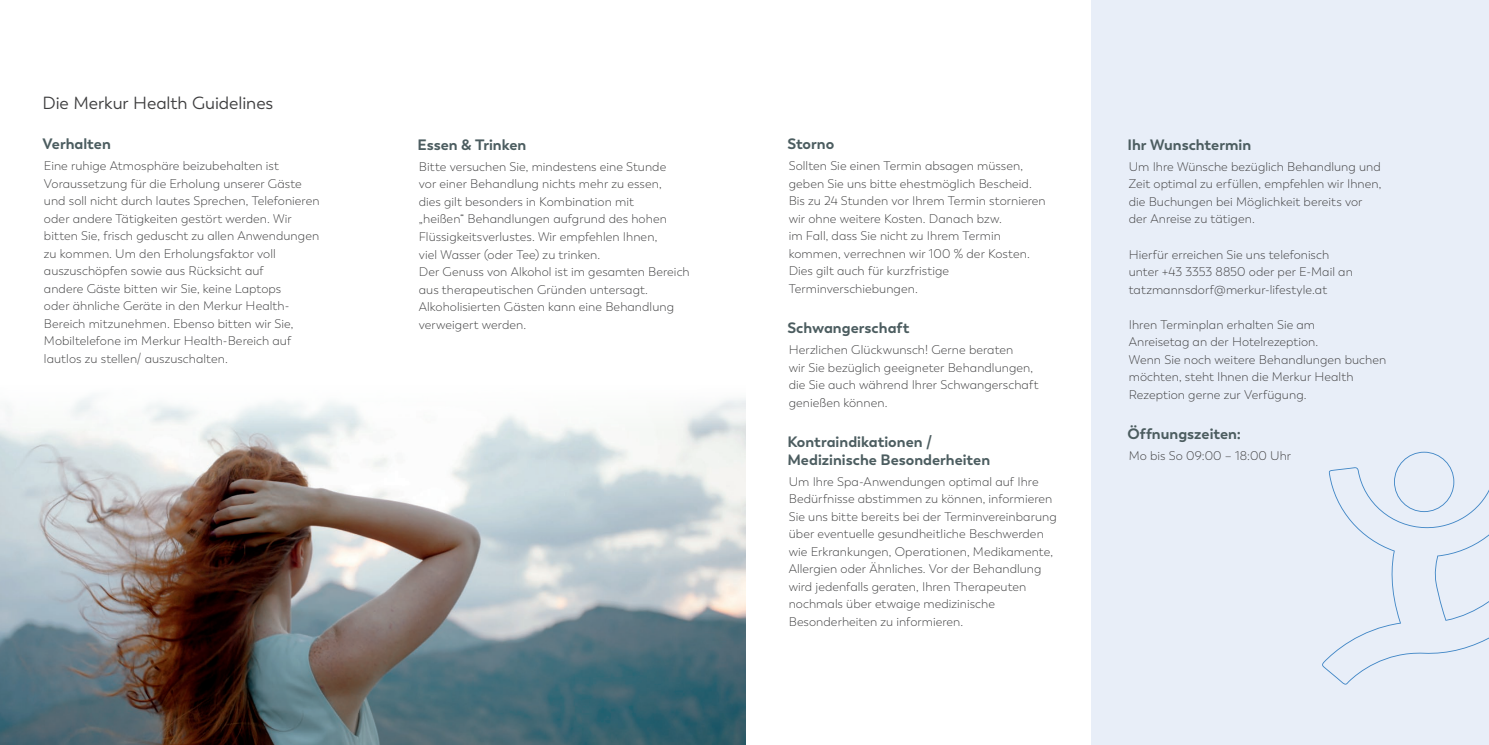
<style>
.page{position:relative;width:1489px;height:745px;background:#fff}
.page>*{position:absolute;margin:0;border:0;box-sizing:border-box;transform-origin:0 0}
.t1{font:17.5px "Boston";letter-spacing:-.005em;color:#3e3e3f}
.t2{font:700 15px/17.5px "Boston";color:#4c5d60}
.t3{font:300 12.5px/17.5px "Boston";letter-spacing:.005em;color:#3e3e3f}
</style>
<div class="page">
<img style="left:0;top:395px;width:745px;height:349px">
<div style="left:1091px;top:0;width:397px;height:744px;background:#e8eef8"></div>
<svg style="left:1322px;top:451px;width:166px;height:233px"></svg>
<h1 class="t1" style="left:43px;top:92px;width:232px">Die Merkur Health Guidelines</h1>
<p class="t2" style="left:43px;top:135px;width:70px">Verhalten</p>
<p class="t3" style="left:44px;top:157px;width:277px">Eine ruhige Atmosphäre beizubehalten ist Voraussetzung für die Erholung unserer Gäste und soll nicht durch lautes Sprechen, Telefonieren oder andere Tätigkeiten gestört werden. Wir bitten Sie, frisch geduscht zu allen Anwendungen zu kommen. Um den Erholungsfaktor voll auszuschöpfen sowie aus Rücksicht auf<br>andere Gäste bitten wir Sie, keine Laptops<br>oder ähnliche Geräte in den Merkur Health-Bereich mitzunehmen. Ebenso bitten wir Sie, Mobiltelefone im Merkur Health-Bereich auf lautlos zu stellen/ auszuschalten.</p>
<p class="t2" style="left:417px;top:136px;width:110px">Essen &amp; Trinken</p>
<p class="t3" style="left:419px;top:158px;width:272px">Bitte versuchen Sie, mindestens eine Stunde<br>vor einer Behandlung nichts mehr zu essen,<br>dies gilt besonders in Kombination mit<br>„heißen“ Behandlungen aufgrund des hohen Flüssigkeitsverlustes. Wir empfehlen Ihnen,<br>viel Wasser (oder Tee) zu trinken.<br>Der Genuss von Alkohol ist im gesamten Bereich aus therapeutischen Gründen untersagt.<br>Alkoholisierten Gästen kann eine Behandlung verweigert werden.</p>
<p class="t2" style="left:787px;top:135px;width:48px">Storno</p>
<p class="t3" style="left:788px;top:157px;width:258px">Sollten Sie einen Termin absagen müssen, geben Sie uns bitte ehestmöglich Bescheid.<br>Bis zu 24 Stunden vor Ihrem Termin stornieren wir ohne weitere Kosten. Danach bzw.<br>im Fall, dass Sie nicht zu Ihrem Termin kommen, verrechnen wir 100 % der Kosten.<br>Dies gilt auch für kurzfristige Terminverschiebungen.</p>
<p class="t2" style="left:787px;top:319px;width:124px">Schwangerschaft</p>
<p class="t3" style="left:788px;top:341px;width:251px">Herzlichen Glückwunsch! Gerne beraten<br>wir Sie bezüglich geeigneter Behandlungen, die Sie auch während Ihrer Schwangerschaft genießen können.</p>
<p class="t2" style="left:787px;top:433px;width:204px">Kontraindikationen /<br>Medizinische Besonderheiten</p>
<p class="t3" style="left:788px;top:472px;width:269px">Um Ihre Spa-Anwendungen optimal auf Ihre Bedürfnisse abstimmen zu können, informieren Sie uns bitte bereits bei der Terminvereinbarung über eventuelle gesundheitliche Beschwerden wie Erkrankungen, Operationen, Medikamente, Allergien oder Ähnliches. Vor der Behandlung wird jedenfalls geraten, Ihren Therapeuten nochmals über etwaige medizinische Besonderheiten zu informieren.</p>
<p class="t2" style="left:1127px;top:136px;width:125px">Ihr Wunschtermin</p>
<p class="t3" style="left:1128px;top:158px;width:254px">Um Ihre Wünsche bezüglich Behandlung und Zeit optimal zu erfüllen, empfehlen wir Ihnen, die Buchungen bei Möglichkeit bereits vor der Anreise zu tätigen.</p>
<p class="t3" style="left:1128px;top:245px;width:225px">Hierfür erreichen Sie uns telefonisch unter +43 3353 8850 oder per E-Mail an tatzmannsdorf@merkur-lifestyle.at</p>
<p class="t3" style="left:1128px;top:315px;width:259px">Ihren Terminplan erhalten Sie am<br>Anreisetag an der Hotelrezeption.<br>Wenn Sie noch weitere Behandlungen buchen möchten, steht Ihnen die Merkur Health Rezeption gerne zur Verfügung.</p>
<p class="t2" style="left:1127px;top:425px;width:115px">Öffnungszeiten:</p>
<p class="t3" style="left:1128px;top:447px;width:164px">Mo bis So 09:00 – 18:00 Uhr</p>
</div>
